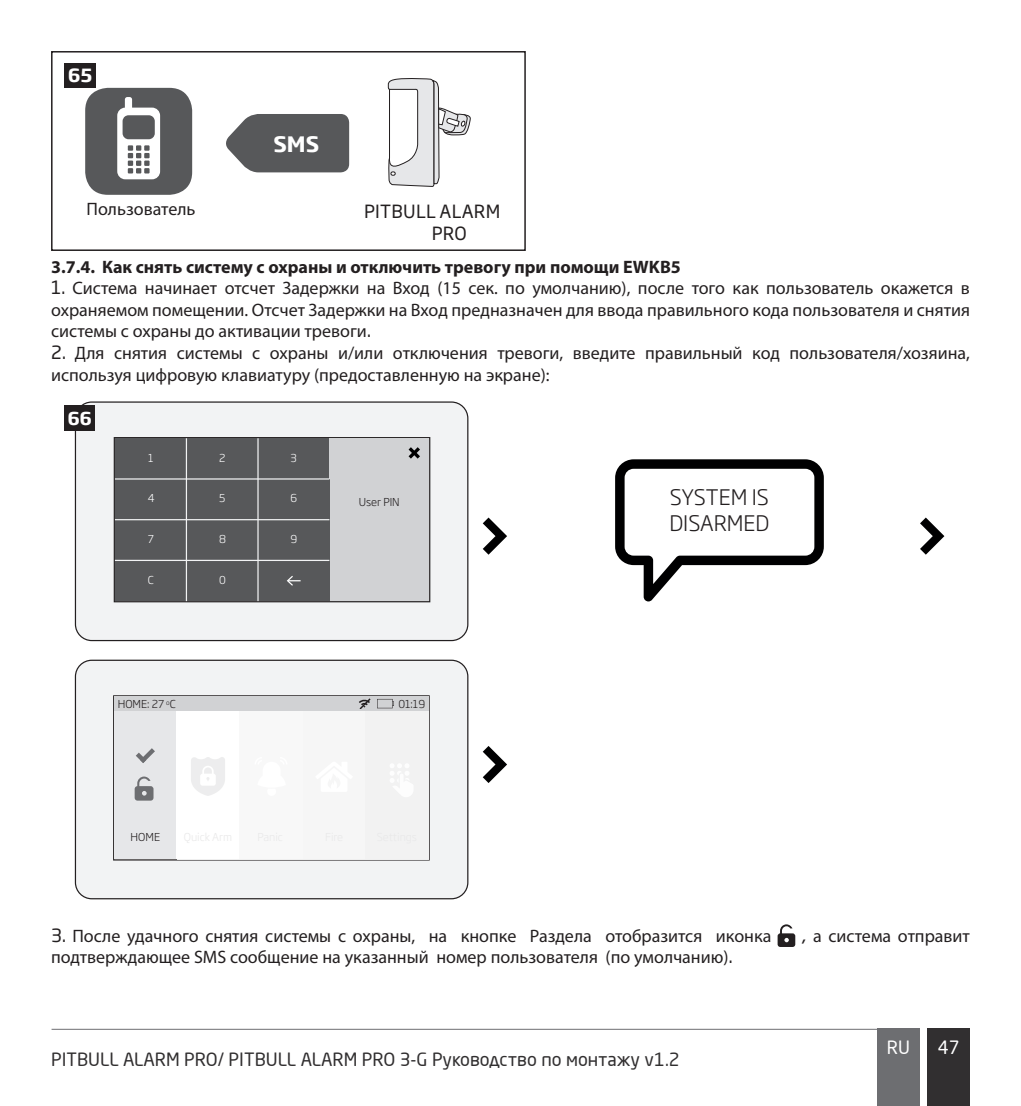
<style>
.page{position:relative;width:1021px;height:1106px;background:#fff}
.page>*{position:absolute;margin:0;border:0;box-sizing:border-box;transform-origin:0 0}
.t1{font:300 21.3px/25.5px "Soho Gothic Pro";color:#231f20}
.t2{font:700 21px "Soho Gothic Pro";color:#fff}
.t3{font:18px/21.6px "Myriad Pro";color:#231f20;text-align:justify}
.t4{font:700 18px "Myriad Pro";color:#231f20}
.t5{font:18px "Neo Sans Pro";color:#312f30}
.t6{font:18px/21.6px "Soho Gothic Pro";letter-spacing:.015em;color:#231f20}
.t7{font:18px "Neo Sans Pro";color:#fff}
.t8{font:700 18px "Soho Gothic Pro";color:#fff}
.t9{font:700 17.4px "Soho Gothic Pro";color:#fff}
.t10{font:300 10.8px "Soho Gothic Pro";color:#231f20}
.t11{font:300 10.8px "Soho Gothic Pro";color:#fff}
.s1{font-family:"Soho Gothic Pro"}
</style>
<div class="page">
<div style="left:927px;top:1028px;width:42px;height:78px;background:#312f30"></div>
<div style="left:877px;top:1028px;width:42px;height:78px;background:#6d6e71"></div>
<hr style="left:52px;top:1028px;width:825px;height:1px;background:#6d6e71">
<svg style="left:387px;top:78px;width:83px;height:109px"></svg>
<svg style="left:226px;top:114px;width:123px;height:58px;background:#666769"></svg>
<div style="left:85px;top:88px;width:107px;height:107px;background:#57585a;border-radius:23px"></div>
<svg style="left:117px;top:97px;width:43px;height:82px"></svg>
<div style="left:51px;top:51px;width:475px;height:200px;border:2px solid #231f20"></div>
<div style="left:65px;top:63px;width:31px;height:25px;background:#231f20"></div>
<div style="left:75px;top:402px;width:393px;height:238px;background:#f2f3f4;border-radius:16px"></div>
<div style="left:75px;top:401px;width:393px;height:240px;border:1px solid #231f20;border-radius:16px"></div>
<div style="left:115px;top:438px;width:71px;height:41px;background:#57585a"></div>
<div style="left:115px;top:479px;width:71px;height:40px;background:#57585a"></div>
<div style="left:115px;top:519px;width:71px;height:41px;background:#57585a"></div>
<div style="left:115px;top:560px;width:71px;height:41px;background:#57585a"></div>
<div style="left:186px;top:438px;width:72px;height:41px;background:#57585a"></div>
<div style="left:186px;top:479px;width:72px;height:40px;background:#57585a"></div>
<div style="left:186px;top:519px;width:72px;height:41px;background:#57585a"></div>
<div style="left:186px;top:560px;width:72px;height:41px;background:#57585a"></div>
<div style="left:258px;top:438px;width:71px;height:41px;background:#57585a"></div>
<div style="left:329px;top:438px;width:100px;height:163px;background:#d1d2d4"></div>
<div style="left:258px;top:479px;width:71px;height:40px;background:#57585a"></div>
<div style="left:258px;top:519px;width:71px;height:41px;background:#57585a"></div>
<div style="left:258px;top:560px;width:71px;height:41px;background:#57585a"></div>
<hr style="left:115px;top:478px;width:214px;height:1px;background:#f2f3f4">
<hr style="left:115px;top:519px;width:214px;height:1px;background:#f2f3f4">
<hr style="left:115px;top:560px;width:214px;height:1px;background:#f2f3f4">
<hr style="left:186px;top:438px;width:1px;height:163px;background:#f2f3f4">
<hr style="left:257px;top:438px;width:1px;height:163px;background:#f2f3f4">
<svg style="left:287px;top:576px;width:13px;height:10px"></svg>
<svg style="left:408px;top:447px;width:12px;height:11px"></svg>
<svg style="left:615px;top:459px;width:208px;height:142px"></svg>
<div style="left:75px;top:660px;width:393px;height:238px;background:#f2f3f4;border-radius:16px"></div>
<div style="left:75px;top:659px;width:393px;height:240px;border:1px solid #231f20;border-radius:16px"></div>
<svg style="left:113px;top:695px;width:317px;height:165px"></svg>
<div style="left:114px;top:696px;width:63px;height:163px;background:#e6e7e9"></div>
<div style="left:114px;top:696px;width:314px;height:15px;background:#d1d2d4"></div>
<svg style="left:377px;top:699px;width:17px;height:9px"></svg>
<svg style="left:359px;top:699px;width:12px;height:10px"></svg>
<svg style="left:136px;top:748px;width:19px;height:15px"></svg>
<div style="left:177px;top:711px;width:251px;height:148px;background:#f8f8f8"></div>
<svg style="left:135px;top:776px;width:18px;height:24px"></svg>
<svg style="left:483px;top:517px;width:24px;height:37px"></svg>
<svg style="left:483px;top:746px;width:24px;height:37px"></svg>
<svg style="left:920px;top:517px;width:24px;height:37px"></svg>
<div style="left:65px;top:405px;width:30px;height:25px;background:#231f20"></div>
<svg style="left:777px;top:924px;width:18px;height:23px"></svg>
<p class="t8" style="left:68px;top:68px;width:25px">65</p>
<p class="t3" style="left:86px;top:200px;width:110px">Пользователь</p>
<p class="t2" style="left:273px;top:135px;width:47px">SMS</p>
<p class="t6" style="left:432px;top:202px;width:70px;text-indent:-68px">PITBULL ALARM<br>PRO</p>
<p class="t4" style="left:51px;top:258px;width:631px">3.7.4. Как снять систему с охраны и отключить тревогу при помощи EWKB5</p>
<p class="t3" style="left:51px;top:279px;width:920px"><span class="s1">1.</span> Система начинает отсчет Задержки на Вход (15 сек. по умолчанию), после того как пользователь окажется в охраняемом помещении. Отсчет Задержки на Вход предназначен для ввода правильного кода пользователя и снятия системы с охраны до активации тревоги<span class="s1">.</span></p>
<p class="t3" style="left:51px;top:344px;width:920px"><span class="s1">2.</span> Для снятия системы с охраны и/или отключения тревоги, введите правильный код пользователя/хозяина, используя цифровую клавиатуру (предоставленную на экране):</p>
<p class="t9" style="left:68px;top:411px;width:26px">66</p>
<p class="t11" style="left:148px;top:453px;width:7px">1</p>
<p class="t11" style="left:219px;top:453px;width:8px">2</p>
<p class="t11" style="left:290px;top:453px;width:8px">3</p>
<p class="t11" style="left:148px;top:494px;width:8px">4</p>
<p class="t11" style="left:219px;top:494px;width:8px">5</p>
<p class="t11" style="left:290px;top:494px;width:8px">6</p>
<p class="t10" style="left:359px;top:497px;width:42px">User PIN</p>
<p class="t11" style="left:148px;top:534px;width:8px">7</p>
<p class="t11" style="left:219px;top:534px;width:8px">8</p>
<p class="t11" style="left:148px;top:575px;width:7px">C</p>
<p class="t11" style="left:219px;top:575px;width:8px">0</p>
<p class="t11" style="left:290px;top:534px;width:8px">9</p>
<p class="t10" style="left:118px;top:700px;width:60px">HOME: 27 <sup>o</sup>C</p>
<p class="t10" style="left:398px;top:700px;width:28px">01:19</p>
<p class="t10" style="left:131px;top:832px;width:31px">HOME</p>
<p class="t1" style="left:669px;top:486px;width:102px">SYSTEM IS<br>DISARMED</p>
<p class="t3" style="left:51px;top:926px;width:722px"><span class="s1">3.</span> После удачного снятия системы с охраны, на кнопке Раздела отобразится иконка</p>
<p class="t3" style="left:801px;top:926px;width:170px"><span class="s1">,</span> a система отправит</p>
<p class="t3" style="left:51px;top:948px;width:683px">подтверждающее SMS сообщение на указанный номер пользователя (по умолчанию)<span class="s1">.</span></p>
<p class="t5" style="left:51px;top:1047px;width:630px">PITBULL ALARM PRO/ PITBULL ALARM PRO 3-G Руководство по монтажу v1.2</p>
<p class="t7" style="left:886px;top:1040px;width:25px">RU</p>
<p class="t7" style="left:937px;top:1036px;width:23px">47</p>
</div>
